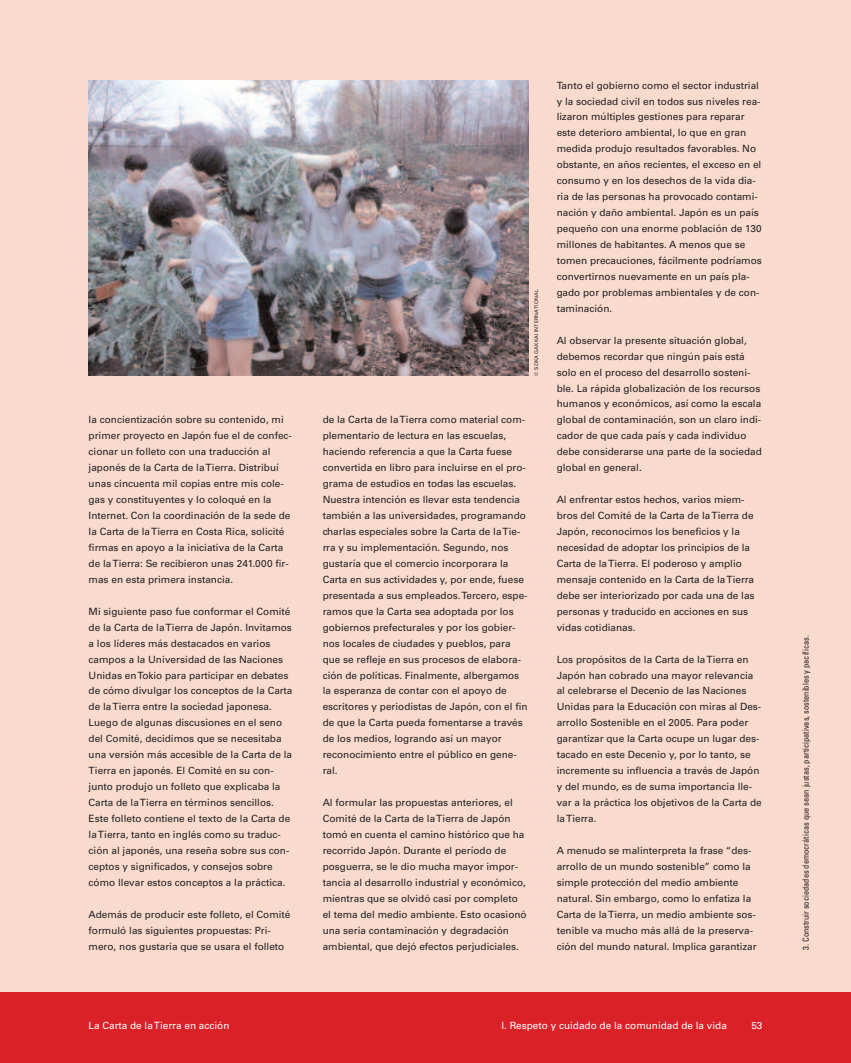
<style>
.page{position:relative;width:851px;height:1063px;background:#fff}
.page>*{position:absolute;margin:0;border:0;box-sizing:border-box;transform-origin:0 0}
.t1{font:10px/16px "Univers";color:#231f20}
.t2{font:10px "Univers";color:#fff}
.t3{font:condensed 8.5px "Univers";color:#231f20}
.t4{font:5px "Univers";letter-spacing:.03em;color:#231f20}
</style>
<div class="page">
<div style="left:0;top:0;width:850px;height:1063px;background:#f9dbce"></div>
<div style="left:0;top:992px;width:850px;height:71px;background:#da2128"></div>
<img style="left:89px;top:81px;width:439px;height:295px">
<p class="t1" style="left:89px;top:413px;width:205px">la concientización sobre su contenido, mi primer proyecto en Japón fue el de confec&shy;cionar un folleto con una traducción al japonés de la Carta de la Tierra. Distribuí unas cincuenta mil copias entre mis cole&shy;gas y constituyentes y lo coloqué en la Internet. Con la coordinación de la sede de la Carta de la Tierra en Costa Rica, solicité firmas en apoyo a la iniciativa de la Carta de la Tierra: Se recibieron unas 241.000 fir&shy;mas en esta primera instancia.</p>
<p class="t1" style="left:89px;top:604px;width:205px">Mi siguiente paso fue conformar el Comité de la Carta de la Tierra de Japón. Invitamos a los líderes más destacados en varios campos a la Universidad de las Naciones Unidas en Tokio para participar en debates de cómo divulgar los conceptos de la Carta de la Tierra entre la sociedad japonesa.<br>Luego de algunas discusiones en el seno del Comité, decidimos que se necesitaba una versión más accesible de la Carta de la Tierra en japonés. El Comité en su con&shy;junto produjo un folleto que explicaba la Carta de la Tierra en términos sencillos.<br>Este folleto contiene el texto de la Carta de la Tierra, tanto en inglés como su traduc&shy;ción al japonés, una reseña sobre sus con&shy;ceptos y significados, y consejos sobre cómo llevar estos conceptos a la práctica.</p>
<p class="t1" style="left:89px;top:907px;width:203px">Además de producir este folleto, el Comité formuló las siguientes propuestas: Pri&shy;mero, nos gustaría que se usara el folleto</p>
<p class="t4" style="left:534px;top:376px;width:87px;rotate:-90deg">© SOKA GAKKAI INTERNATIONAL</p>
<p class="t1" style="left:322px;top:413px;width:206px">de la Carta de la Tierra como material com&shy;plementario de lectura en las escuelas, haciendo referencia a que la Carta fuese convertida en libro para incluirse en el pro&shy;grama de estudios en todas las escuelas.<br>Nuestra intención es llevar esta tendencia también a las universidades, programando charlas especiales sobre la Carta de la Tie&shy;rra y su implementación. Segundo, nos gustaría que el comercio incorporara la Carta en sus actividades y, por ende, fuese presentada a sus empleados. Tercero, espe&shy;ramos que la Carta sea adoptada por los gobiernos prefecturales y por los gobier&shy;nos locales de ciudades y pueblos, para que se refleje en sus procesos de elabora&shy;ción de políticas. Finalmente, albergamos la esperanza de contar con el apoyo de escritores y periodistas de Japón, con el fin de que la Carta pueda fomentarse a través de los medios, logrando así un mayor reconocimiento entre el público en gene&shy;ral.</p>
<p class="t1" style="left:322px;top:795px;width:205px">Al formular las propuestas anteriores, el Comité de la Carta de la Tierra de Japón tomó en cuenta el camino histórico que ha recorrido Japón. Durante el período de posguerra, se le dio mucha mayor impor&shy;tancia al desarrollo industrial y económico, mientras que se olvidó casi por completo el tema del medio ambiente. Esto ocasionó una seria contaminación y degradación ambiental, que dejó efectos perjudiciales.</p>
<p class="t1" style="left:556px;top:78px;width:207px">Tanto el gobierno como el sector industrial y la sociedad civil en todos sus niveles rea&shy;lizaron múltiples gestiones para reparar este deterioro ambiental, lo que en gran medida produjo resultados favorables. No obstante, en años recientes, el exceso en el consumo y en los desechos de la vida dia&shy;ria de las personas ha provocado contami&shy;nación y daño ambiental. Japón es un país pequeño con una enorme población de 130 millones de habitantes. A menos que se tomen precauciones, fácilmente podríamos convertirnos nuevamente en un país pla&shy;gado por problemas ambientales y de con&shy;taminación.</p>
<p class="t1" style="left:556px;top:333px;width:207px">Al observar la presente situación global, debemos recordar que ningún país está solo en el proceso del desarrollo sosteni&shy;ble. La rápida globalización de los recursos humanos y económicos, así como la escala global de contaminación, son un claro indi&shy;cador de que cada país y cada individuo debe considerarse una parte de la sociedad global en general.</p>
<p class="t1" style="left:556px;top:493px;width:199px">Al enfrentar estos hechos, varios miem&shy;bros del Comité de la Carta de la Tierra de Japón, reconocimos los beneficios y la necesidad de adoptar los principios de la Carta de la Tierra. El poderoso y amplio mensaje contenido en la Carta de la Tierra debe ser interiorizado por cada una de las personas y traducido en acciones en sus vidas cotidianas.</p>
<p class="t1" style="left:556px;top:652px;width:206px">Los propósitos de la Carta de la Tierra en Japón han cobrado una mayor relevancia al celebrarse el Decenio de las Naciones Unidas para la Educación con miras al Des&shy;arrollo Sostenible en el 2005. Para poder garantizar que la Carta ocupe un lugar des&shy;tacado en este Decenio y, por lo tanto, se incremente su influencia a través de Japón y del mundo, es de suma importancia lle&shy;var a la práctica los objetivos de la Carta de la Tierra.</p>
<p class="t1" style="left:556px;top:843px;width:201px">A menudo se malinterpreta la frase “des&shy;arrollo de un mundo sostenible” como la simple protección del medio ambiente natural. Sin embargo, como lo enfatiza la Carta de la Tierra, un medio ambiente sos&shy;tenible va mucho más allá de la preserva&shy;ción del mundo natural. Implica garantizar</p>
<p class="t2" style="left:89px;top:1022px;width:142px">La Carta de la Tierra en acción</p>
<p class="t2" style="left:501px;top:1022px;width:227px">I. Respeto y cuidado de la comunidad de la vida</p>
<p class="t2" style="left:751px;top:1022px;width:13px">53</p>
<p class="t3" style="left:802px;top:950px;width:316px;rotate:-90deg">3. Construir sociedades democráticas que sean justas, participativas, sostenibles y pacíficas.</p>
</div>
